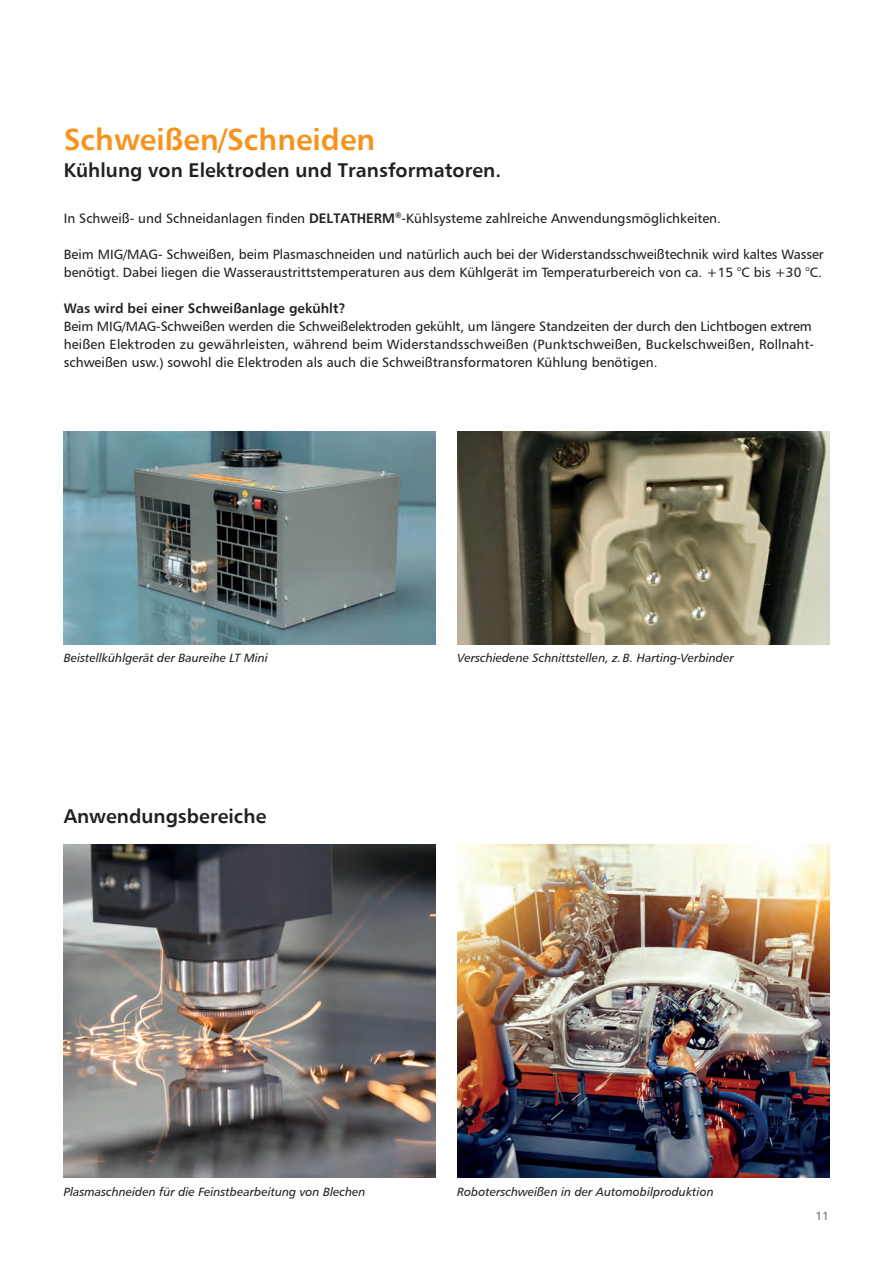
<style>
.page{position:relative;width:893px;height:1263px;background:#fff}
.page>*{position:absolute;margin:0;border:0;box-sizing:border-box;transform-origin:0 0}
.t1{font:30px "Humanist 777 BT Bold B";color:#f7931d}
.t2{font:19.5px "Humanist 777 BT Bold B";color:#231f20}
.t3{font:13.5px/18px "Humanist 777 BT Roman B";color:#231f20}
.t4{font:13.5px "Humanist 777 BT Bold B";color:#231f20}
.t5{font:12px "Humanist 777 BT Italic B";color:#231f20}
.t6{font:12px "Humanist 777 BT Roman B";color:#939598}
.s1{font-family:"Humanist 777 BT Bold B"}
</style>
<div class="page">
<img style="left:457px;top:844px;width:372px;height:334px">
<img style="left:64px;top:845px;width:372px;height:333px">
<img style="left:64px;top:432px;width:372px;height:212px">
<img style="left:457px;top:432px;width:372px;height:212px">
<h1 class="t1" style="left:64px;top:121px;width:313px">Schweißen/Schneiden</h1>
<h2 class="t2" style="left:64px;top:158px;width:439px">Kühlung von Elektroden und Transformatoren.</h2>
<p class="t3" style="left:64px;top:209px;width:659px">In Schweiß- und Schneidanlagen finden <span class="s1">DELTATHERM</span><sup>®</sup>-Kühlsysteme zahlreiche Anwendungsmöglichkeiten.</p>
<p class="t3" style="left:64px;top:245px;width:761px">Beim MIG/MAG- Schweißen, beim Plasmaschneiden und natürlich auch bei der Widerstandsschweißtechnik wird kaltes Wasser benötigt. Dabei liegen die Wasseraustrittstemperaturen aus dem Kühlgerät im Temperaturbereich von ca. +15 °C bis +30 °C.</p>
<p class="t4" style="left:64px;top:300px;width:283px">Was wird bei einer Schweißanlage gekühlt?</p>
<p class="t3" style="left:64px;top:317px;width:752px">Beim MIG/MAG-Schweißen werden die Schweißelektroden gekühlt, um längere Standzeiten der durch den Lichtbogen extrem heißen Elektroden zu gewährleisten, während beim Widerstandsschweißen (Punktschweißen, Buckelschweißen, Rollnaht&shy;schweißen usw.) sowohl die Elektroden als auch die Schweißtransformatoren Kühlung benötigen.</p>
<p class="t5" style="left:64px;top:650px;width:206px">Beistellkühlgerät der Baureihe LT Mini</p>
<p class="t5" style="left:457px;top:650px;width:278px">Verschiedene Schnittstellen, z.B. Harting-Verbinder</p>
<h2 class="t2" style="left:64px;top:804px;width:204px">Anwendungsbereiche</h2>
<p class="t5" style="left:64px;top:1184px;width:303px">Plasmaschneiden für die Feinstbearbeitung von Blechen</p>
<p class="t5" style="left:457px;top:1184px;width:258px">Roboterschweißen in der Automobilproduktion</p>
<p class="t6" style="left:815px;top:1209px;width:15px">11</p>
</div>
